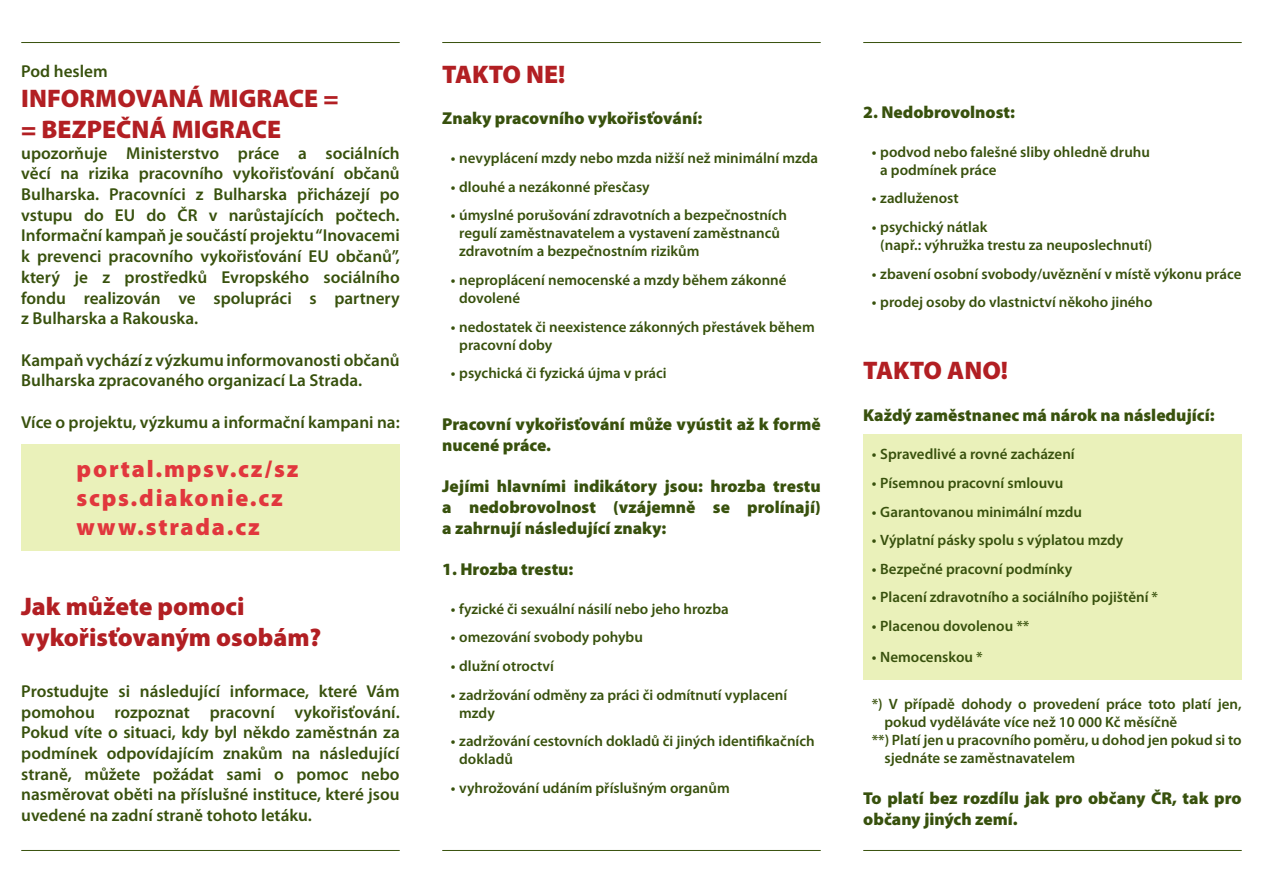
<style>
.page{position:relative;width:1263px;height:893px;background:#fff}
.page>*{position:absolute;margin:0;border:0;box-sizing:border-box;transform-origin:0 0}
.head1{font:900 25.5px/30.6px "Myriad Pro";color:#b21f23}
.www_tab_c{font:900 24px "Myriad Pro";letter-spacing:.075em;color:#e1373d}
.oo{font:600 17.25px/20.7px "Myriad Pro";color:#38510d;text-align:justify}
.oo_black{font:900 17.25px/20.7px "Myriad Pro";color:#38510d}
.tab_hesla{font:600 15px/18px "Myriad Pro";color:#38510d}
.oo-2{font:600 15px/18px "Myriad Pro";color:#38510d}
</style>
<div class="page">
<hr style="left:21px;top:42px;width:379px;height:1px;background:#38510d">
<hr style="left:442px;top:42px;width:379px;height:1px;background:#38510d">
<hr style="left:21px;top:850px;width:379px;height:1px;background:#38510d">
<hr style="left:442px;top:850px;width:379px;height:1px;background:#38510d">
<hr style="left:863px;top:42px;width:379px;height:1px;background:#38510d">
<hr style="left:863px;top:850px;width:379px;height:1px;background:#38510d">
<div style="left:863px;top:434px;width:379px;height:245px;background:#eaf1ba"></div>
<div style="left:21px;top:444px;width:379px;height:107px;background:#eaf1ba"></div>
<p class="oo" style="left:21px;top:60px;width:88px">Pod heslem</p>
<p class="head1" style="left:21px;top:84px;width:319px">INFORMOVANÁ MIGRACE = = BEZPEČNÁ MIGRACE</p>
<p class="oo" style="left:21px;top:142px;width:380px">upozorňuje Ministerstvo práce a sociálních věcí na rizika pracovního vykořisťování občanů Bulharska. Pracovníci z Bulharska přicházejí po vstupu do EU do ČR v narůstajících počtech.<br>Informační kampaň je součástí projektu “Inovacemi k prevenci pracovního vykořisťování EU občanů”, který je z prostředků Evropského sociálního fondu realizován ve spolupráci s partnery z Bulharska a Rakouska.</p>
<p class="oo" style="left:21px;top:349px;width:380px">Kampaň vychází z výzkumu informovanosti občanů<br>Bulharska zpracovaného organizací La Strada.</p>
<p class="oo" style="left:21px;top:411px;width:380px">Více o projektu, výzkumu a informační kampani na:</p>
<p class="www_tab_c" style="left:77px;top:455px;width:223px">portal.mpsv.cz/sz</p>
<p class="www_tab_c" style="left:77px;top:484px;width:208px">scps.diakonie.cz</p>
<p class="www_tab_c" style="left:77px;top:513px;width:185px">www.strada.cz</p>
<p class="head1" style="left:21px;top:591px;width:302px">Jak můžete pomoci vykořisťovaným osobám?</p>
<p class="oo" style="left:21px;top:680px;width:380px">Prostudujte si následující informace, které Vám pomohou rozpoznat pracovní vykořisťování.<br>Pokud víte o situaci, kdy byl někdo zaměstnán za podmínek odpovídajícím znakům na následující straně, můžete požádat sami o pomoc nebo nasměrovat oběti na příslušné instituce, které jsou uvedené na zadní straně tohoto letáku.</p>
<p class="head1" style="left:442px;top:59px;width:125px">TAKTO NE!</p>
<p class="oo_black" style="left:442px;top:108px;width:262px">Znaky pracovního vykořisťování:</p>
<p class="tab_hesla" style="left:451px;top:149px;width:369px">• nevyplácení mzdy nebo mzda nižší než minimální mzda</p>
<p class="tab_hesla" style="left:451px;top:177px;width:200px">• dlouhé a nezákonné přesčasy</p>
<p class="tab_hesla" style="left:459px;top:206px;width:329px;text-indent:-9px">• úmyslné porušování zdravotních a bezpečnostních regulí zaměstnavatelem a vystavení zaměstnanců zdravotním a bezpečnostním rizikům</p>
<p class="tab_hesla" style="left:459px;top:270px;width:329px;text-indent:-9px">• neproplácení nemocenské a mzdy během zákonné dovolené</p>
<p class="tab_hesla" style="left:459px;top:317px;width:357px;text-indent:-9px">• nedostatek či neexistence zákonných přestávek během pracovní doby</p>
<p class="tab_hesla" style="left:451px;top:364px;width:217px">• psychická či fyzická újma v práci</p>
<p class="oo_black" style="left:442px;top:414px;width:380px">Pracovní vykořisťování může vyústit až k formě nucené práce.</p>
<p class="oo_black" style="left:442px;top:476px;width:380px;text-align:justify">Jejími hlavními indikátory jsou: hrozba trestu a nedobrovolnost (vzájemně se prolínají) a zahrnují následující znaky:</p>
<p class="oo_black" style="left:442px;top:559px;width:133px">1. Hrozba trestu:</p>
<p class="tab_hesla" style="left:451px;top:599px;width:279px">• fyzické či sexuální násilí nebo jeho hrozba</p>
<p class="tab_hesla" style="left:451px;top:628px;width:194px">• omezování svobody pohybu</p>
<p class="tab_hesla" style="left:451px;top:657px;width:105px">• dlužní otroctví</p>
<p class="tab_hesla" style="left:459px;top:685px;width:329px;text-indent:-9px">• zadržování odměny za práci či odmítnutí vyplacení mzdy</p>
<p class="tab_hesla" style="left:459px;top:732px;width:357px;text-indent:-9px">• zadržování cestovních dokladů či jiných identifikačních dokladů</p>
<p class="tab_hesla" style="left:451px;top:779px;width:281px">• vyhrožování udáním příslušným organům</p>
<p class="oo_black" style="left:863px;top:102px;width:153px">2. Nedobrovolnost:</p>
<p class="tab_hesla" style="left:880px;top:142px;width:271px;text-indent:-9px">• podvod nebo falešné sliby ohledně druhu a podmínek práce</p>
<p class="tab_hesla" style="left:872px;top:189px;width:88px">• zadluženost</p>
<p class="tab_hesla" style="left:880px;top:218px;width:274px;text-indent:-9px">• psychický nátlak<br>(např.: výhružka trestu za neuposlechnutí)</p>
<p class="tab_hesla" style="left:872px;top:264px;width:371px">• zbavení osobní svobody/uvěznění v místě výkonu práce</p>
<p class="tab_hesla" style="left:872px;top:293px;width:282px">• prodej osoby do vlastnictví někoho jiného</p>
<p class="head1" style="left:863px;top:356px;width:146px">TAKTO ANO!</p>
<p class="oo_black" style="left:863px;top:405px;width:353px">Každý zaměstnanec má nárok na následující:</p>
<p class="tab_hesla" style="left:872px;top:445px;width:205px">• Spravedlivé a rovné zacházení</p>
<p class="tab_hesla" style="left:872px;top:473px;width:193px">• Písemnou pracovní smlouvu</p>
<p class="tab_hesla" style="left:872px;top:502px;width:212px">• Garantovanou minimální mzdu</p>
<p class="tab_hesla" style="left:872px;top:531px;width:253px">• Výplatní pásky spolu s výplatou mzdy</p>
<p class="tab_hesla" style="left:872px;top:559px;width:202px">• Bezpečné pracovní podmínky</p>
<p class="tab_hesla" style="left:872px;top:588px;width:288px">• Placení zdravotního a sociálního pojištění *</p>
<p class="tab_hesla" style="left:872px;top:617px;width:159px">• Placenou dovolenou **</p>
<p class="tab_hesla" style="left:872px;top:648px;width:112px">• Nemocenskou *</p>
<p class="oo-2" style="left:884px;top:695px;width:359px;text-indent:-13px">*) V případě dohody o provedení práce toto platí jen, pokud vyděláváte více než 10 000 Kč měsíčně</p>
<p class="oo-2" style="left:884px;top:731px;width:359px;text-indent:-13px">**) Platí jen u pracovního poměru, u dohod jen pokud si to sjednáte se zaměstnavatelem</p>
<p class="oo_black" style="left:863px;top:788px;width:380px">To platí bez rozdílu jak pro občany ČR, tak pro občany jiných zemí.</p>
</div>
